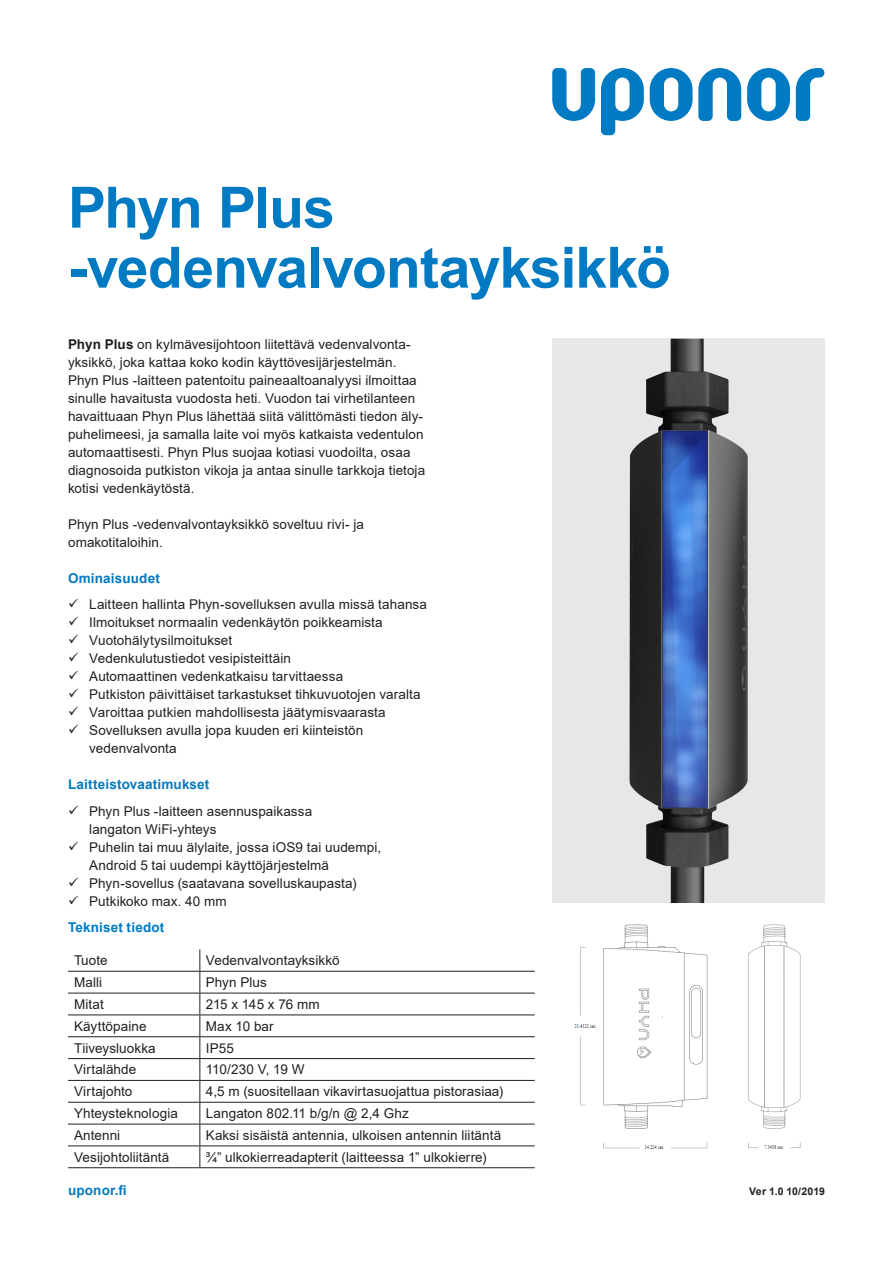
<style>
.page{position:relative;width:893px;height:1263px;background:#fff}
.page>*{position:absolute;margin:0;border:0;box-sizing:border-box;transform-origin:0 0}
.t1{font:700 57px/60px "Arial";letter-spacing:-.015em;color:#007ac2}
.Body_text_EN{font:13.5px/18px "Arial";letter-spacing:.005em;color:#231f20}
.Arial_9_12{font:13.5px "Arial";letter-spacing:.005em;color:#231f20}
.Subheadings{font:700 13.5px "Arial";letter-spacing:.01em;color:#007ac2}
.Arial_9_12-2{font:13.5px "Arial";letter-spacing:-.015em;color:#231f20}
.Kuvatekstit_captions{font:700 10.5px "Arial";letter-spacing:-.005em;color:#231f20}
.s1{font-weight:700}
</style>
<div class="page">
<div style="left:552px;top:339px;width:273px;height:564px;background:#e6e7e9"></div>
<img style="left:629px;top:339px;width:119px;height:564px">
<img style="left:574px;top:924px;width:227px;height:225px">
<hr style="left:68px;top:971px;width:132px;height:1px;background:#231f20">
<hr style="left:200px;top:971px;width:335px;height:1px;background:#231f20">
<hr style="left:68px;top:993px;width:132px;height:1px;background:#231f20">
<hr style="left:200px;top:993px;width:335px;height:1px;background:#231f20">
<hr style="left:68px;top:1014px;width:132px;height:1px;background:#231f20">
<hr style="left:200px;top:1014px;width:335px;height:1px;background:#231f20">
<hr style="left:68px;top:1036px;width:132px;height:1px;background:#231f20">
<hr style="left:200px;top:1036px;width:335px;height:1px;background:#231f20">
<hr style="left:68px;top:1058px;width:132px;height:1px;background:#231f20">
<hr style="left:200px;top:1058px;width:335px;height:1px;background:#231f20">
<hr style="left:68px;top:1080px;width:132px;height:1px;background:#231f20">
<hr style="left:200px;top:1080px;width:335px;height:1px;background:#231f20">
<hr style="left:68px;top:1102px;width:132px;height:1px;background:#231f20">
<hr style="left:200px;top:1102px;width:335px;height:1px;background:#231f20">
<hr style="left:68px;top:1124px;width:132px;height:1px;background:#231f20">
<hr style="left:200px;top:1124px;width:335px;height:1px;background:#231f20">
<hr style="left:68px;top:1145px;width:132px;height:1px;background:#231f20">
<hr style="left:200px;top:1145px;width:335px;height:1px;background:#231f20">
<svg style="left:199px;top:949px;width:1px;height:218px"></svg>
<hr style="left:68px;top:1167px;width:132px;height:1px;background:#231f20">
<hr style="left:200px;top:1167px;width:335px;height:1px;background:#231f20">
<svg style="left:552px;top:68px;width:272px;height:67px"></svg>
<p class="t1" style="left:68px;top:178px;width:604px">Phyn Plus -vedenvalvontayksikkö</p>
<p class="Body_text_EN" style="left:68px;top:335px;width:359px"><span class="s1">Phyn Plus</span> on kylmävesijohtoon liitettävä vedenvalvonta&shy;yksikkö, joka kattaa koko kodin käyttövesijärjestelmän.<br>Phyn Plus -laitteen patentoitu paineaaltoanalyysi ilmoittaa sinulle havaitusta vuodosta heti. Vuodon tai virhetilanteen havaittuaan Phyn Plus lähettää siitä välittömästi tiedon äly&shy;puhelimeesi, ja samalla laite voi myös katkaista vedentulon automaattisesti. Phyn Plus suojaa kotiasi vuodoilta, osaa diagnosoida putkiston vikoja ja antaa sinulle tarkkoja tietoja kotisi vedenkäytöstä.</p>
<p class="Body_text_EN" style="left:68px;top:515px;width:297px">Phyn Plus -vedenvalvontayksikkö soveltuu rivi- ja omakotitaloihin.</p>
<p class="Subheadings" style="left:68px;top:568px;width:93px">Ominaisuudet</p>
<p class="Body_text_EN" style="left:89px;top:595px;width:339px">Laitteen hallinta Phyn-sovelluksen avulla missä tahansa</p>
<p class="Body_text_EN" style="left:89px;top:613px;width:295px">Ilmoitukset normaalin vedenkäytön poikkeamista</p>
<p class="Body_text_EN" style="left:89px;top:631px;width:144px">Vuotohälytysilmoitukset</p>
<p class="Body_text_EN" style="left:89px;top:649px;width:203px">Vedenkulutustiedot vesipisteittäin</p>
<p class="Body_text_EN" style="left:89px;top:667px;width:255px">Automaattinen vedenkatkaisu tarvittaessa</p>
<p class="Body_text_EN" style="left:89px;top:685px;width:333px">Putkiston päivittäiset tarkastukset tihkuvuotojen varalta</p>
<p class="Body_text_EN" style="left:89px;top:703px;width:298px">Varoittaa putkien mahdollisesta jäätymisvaarasta</p>
<p class="Body_text_EN" style="left:89px;top:721px;width:275px">Sovelluksen avulla jopa kuuden eri kiinteistön vedenvalvonta</p>
<p class="Subheadings" style="left:68px;top:775px;width:143px">Laitteistovaatimukset</p>
<p class="Body_text_EN" style="left:89px;top:802px;width:224px">Phyn Plus -laitteen asennuspaikassa langaton WiFi-yhteys</p>
<p class="Body_text_EN" style="left:89px;top:838px;width:293px">Puhelin tai muu älylaite, jossa iOS9 tai uudempi,<br>Android 5 tai uudempi käyttöjärjestelmä</p>
<p class="Body_text_EN" style="left:89px;top:874px;width:269px">Phyn-sovellus (saatavana sovelluskaupasta)</p>
<p class="Body_text_EN" style="left:89px;top:892px;width:139px">Putkikoko max. 40 mm</p>
<p class="Subheadings" style="left:68px;top:918px;width:98px">Tekniset tiedot</p>
<p class="Arial_9_12" style="left:74px;top:951px;width:35px">Tuote</p>
<p class="Arial_9_12" style="left:206px;top:951px;width:135px">Vedenvalvontayksikkö</p>
<p class="Arial_9_12" style="left:74px;top:973px;width:30px">Malli</p>
<p class="Arial_9_12" style="left:206px;top:973px;width:62px">Phyn Plus</p>
<p class="Arial_9_12" style="left:74px;top:995px;width:31px">Mitat</p>
<p class="Arial_9_12-2" style="left:206px;top:995px;width:115px">215 x 145 x 76 mm</p>
<p class="Arial_9_12" style="left:74px;top:1017px;width:74px">Käyttöpaine</p>
<p class="Arial_9_12" style="left:206px;top:1017px;width:69px">Max 10 bar</p>
<p class="Arial_9_12" style="left:74px;top:1038px;width:83px">Tiiveysluokka</p>
<p class="Arial_9_12" style="left:206px;top:1038px;width:30px">IP55</p>
<p class="Arial_9_12" style="left:74px;top:1060px;width:64px">Virtalähde</p>
<p class="Arial_9_12" style="left:206px;top:1060px;width:100px">110/230 V, 19 W</p>
<p class="Arial_9_12" style="left:74px;top:1082px;width:60px">Virtajohto</p>
<p class="Arial_9_12" style="left:206px;top:1082px;width:299px">4,5 m (suositellaan vikavirtasuojattua pistorasiaa)</p>
<p class="Arial_9_12" style="left:74px;top:1104px;width:105px">Yhteysteknologia</p>
<p class="Arial_9_12" style="left:206px;top:1104px;width:205px">Langaton 802.11 b/g/n @ 2,4 Ghz</p>
<p class="Arial_9_12" style="left:74px;top:1126px;width:48px">Antenni</p>
<p class="Arial_9_12" style="left:206px;top:1126px;width:297px">Kaksi sisäistä antennia, ulkoisen antennin liitäntä</p>
<p class="Arial_9_12" style="left:74px;top:1148px;width:97px">Vesijohtoliitäntä</p>
<p class="Arial_9_12" style="left:206px;top:1148px;width:282px">¾” ulkokierreadapterit (laitteessa 1” ulkokierre)</p>
<p class="Subheadings" style="left:68px;top:1181px;width:60px">uponor.fi</p>
<p class="Kuvatekstit_captions" style="left:749px;top:1184px;width:77px">Ver 1.0 10/2019</p>
</div>
